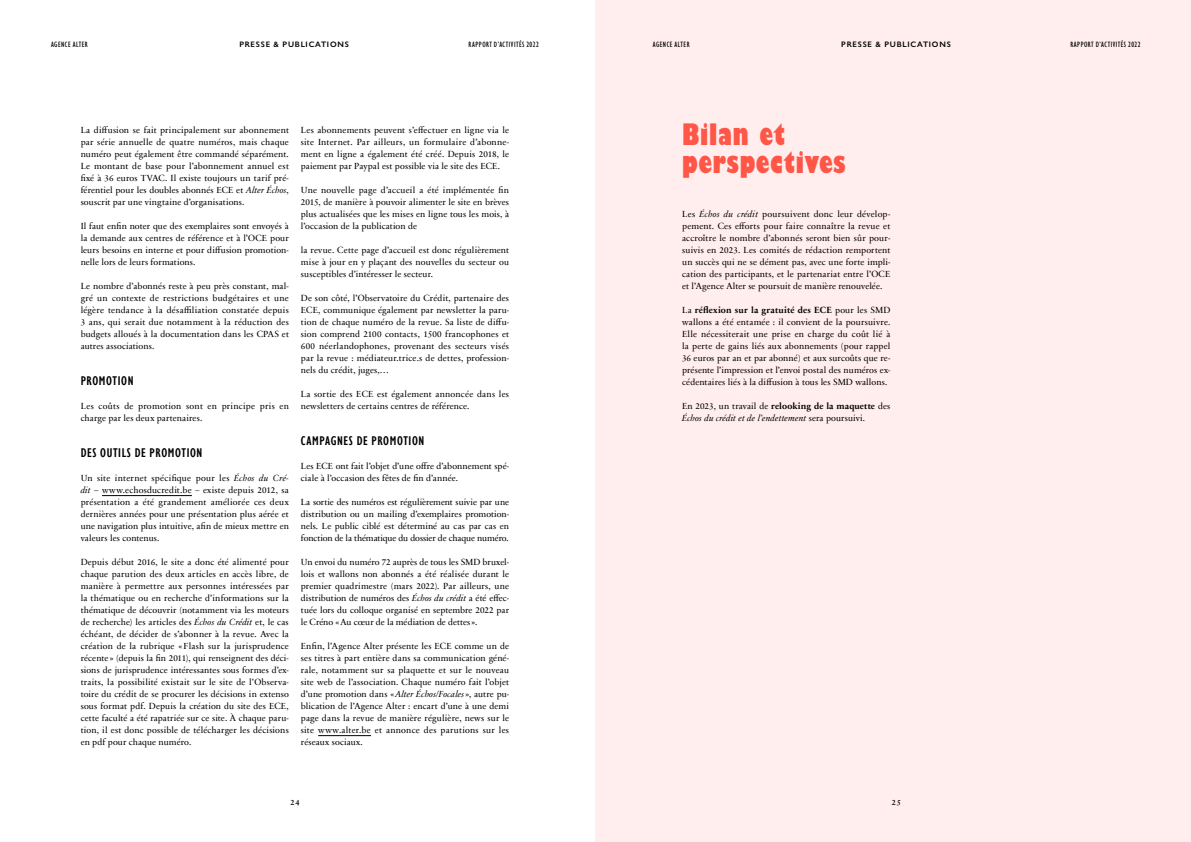
<style>
.page{position:relative;width:1191px;height:842px;background:#fff}
.page>*{position:absolute;margin:0;border:0;box-sizing:border-box;transform-origin:0 0}
.t1{font:800 condensed 29px/28px "Gill Sans MT Pro";letter-spacing:.025em;color:#ff5648}
.t2{font:600 condensed 13px "Gill Sans Nova";letter-spacing:.05em;color:#000}
.t3{font:9px/12px "Sabon Next Com";letter-spacing:.01em;color:#000;text-align:justify}
.t4{font:500 condensed 8px "Gill Sans Nova";letter-spacing:.065em;color:#000}
.t5{font:600 8px "Gill Sans Nova";letter-spacing:.095em;color:#000}
.t6{font:600 8px "Sabon Next Com";color:#000}
.s1{font-style:italic}
.s2{font-weight:700}
</style>
<div class="page">
<div style="left:595px;top:0;width:596px;height:842px;background:#ffeeed"></div>
<hr style="left:102px;top:495px;width:90px;height:1px;background:#000">
<hr style="left:318px;top:735px;width:53px;height:1px;background:#000">
<p class="t4" style="left:51px;top:39px;width:38px">AGENCE ALTER</p>
<p class="t5" style="left:239px;top:39px;width:111px">PRESSE &amp; PUBLICATIONS</p>
<p class="t4" style="left:468px;top:39px;width:72px">RAPPORT D’ACTIVITÉS 2022</p>
<p class="t4" style="left:653px;top:39px;width:38px">AGENCE ALTER</p>
<p class="t4" style="left:1070px;top:39px;width:72px">RAPPORT D’ACTIVITÉS 2022</p>
<p class="t5" style="left:841px;top:39px;width:111px">PRESSE &amp; PUBLICATIONS</p>
<p class="t3" style="left:81px;top:124px;width:210px">La diffusion se fait principalement sur abonnement par série annuelle de quatre numéros, mais chaque numéro peut également être commandé séparément.<br>Le montant de base pour l’abonnement annuel est fixé à 36 euros TVAC. Il existe toujours un tarif pré&shy;férentiel pour les doubles abonnés ECE et <span class="s1">Alter Échos</span>, souscrit par une vingtaine d’organisations.</p>
<p class="t3" style="left:81px;top:220px;width:210px">Il faut enfin noter que des exemplaires sont envoyés à la demande aux centres de référence et à l’OCE pour leurs besoins en interne et pour diffusion promotion&shy;nelle lors de leurs formations.</p>
<p class="t3" style="left:81px;top:280px;width:210px">Le nombre d’abonnés reste à peu près constant, mal&shy;gré un contexte de restrictions budgétaires et une légère tendance à la désaffiliation constatée depuis 3 ans, qui serait due notamment à la réduction des budgets alloués à la documentation dans les CPAS et autres associations.</p>
<h2 class="t2" style="left:81px;top:372px;width:54px">PROMOTION</h2>
<p class="t3" style="left:81px;top:400px;width:210px">Les coûts de promotion sont en principe pris en charge par les deux partenaires.</p>
<h2 class="t2" style="left:81px;top:444px;width:123px">DES OUTILS DE PROMOTION</h2>
<p class="t3" style="left:81px;top:472px;width:210px">Un site internet spécifique pour les <span class="s1">Échos du Cré&shy;dit</span> – www.echosducredit.be – existe depuis 2012, sa présentation a été grandement améliorée ces deux dernières années pour une présentation plus aérée et une navigation plus intuitive, afin de mieux mettre en valeurs les contenus.</p>
<p class="t3" style="left:81px;top:556px;width:210px">Depuis début 2016, le site a donc été alimenté pour chaque parution des deux articles en accès libre, de manière à permettre aux personnes intéressées par la thématique ou en recherche d’informations sur la thématique de découvrir (notamment via les moteurs de recherche) les articles des <span class="s1">Échos du Crédit</span> et, le cas échéant, de décider de s’abonner à la revue. Avec la création de la rubrique « Flash sur la jurisprudence récente » (depuis la fin 2011), qui renseignent des déci&shy;sions de jurisprudence intéressantes sous formes d’ex&shy;traits, la possibilité existait sur le site de l’Observa&shy;toire du crédit de se procurer les décisions in extenso sous format pdf. Depuis la création du site des ECE, cette faculté a été rapatriée sur ce site. À chaque paru&shy;tion, il est donc possible de télécharger les décisions en pdf pour chaque numéro.</p>
<p class="t3" style="left:301px;top:124px;width:210px">Les abonnements peuvent s’effectuer en ligne via le site Internet. Par ailleurs, un formulaire d’abonne&shy;ment en ligne a également été créé. Depuis 2018, le paiement par Paypal est possible via le site des ECE.</p>
<p class="t3" style="left:301px;top:184px;width:210px">Une nouvelle page d’accueil a été implémentée fin 2015, de manière à pouvoir alimenter le site en brèves plus actualisées que les mises en ligne tous les mois, à l’occasion de la publication de</p>
<p class="t3" style="left:301px;top:244px;width:210px">la revue. Cette page d’accueil est donc régulièrement mise à jour en y plaçant des nouvelles du secteur ou susceptibles d’intéresser le secteur.</p>
<p class="t3" style="left:301px;top:292px;width:210px">De son côté, l’Observatoire du Crédit, partenaire des ECE, communique également par newsletter la paru&shy;tion de chaque numéro de la revue. Sa liste de diffu&shy;sion comprend 2100 contacts, 1500 francophones et 600 néerlandophones, provenant des secteurs visés par la revue : médiateur.trice.s de dettes, profession&shy;nels du crédit, juges,…</p>
<p class="t3" style="left:301px;top:388px;width:210px">La sortie des ECE est également annoncée dans les newsletters de certains centres de référence.</p>
<h2 class="t2" style="left:301px;top:432px;width:125px">CAMPAGNES DE PROMOTION</h2>
<p class="t3" style="left:301px;top:460px;width:210px">Les ECE ont fait l’objet d’une offre d’abonnement spé&shy;ciale à l’occasion des fêtes de fin d’année.</p>
<p class="t3" style="left:301px;top:496px;width:210px">La sortie des numéros est régulièrement suivie par une distribution ou un mailing d’exemplaires promotion&shy;nels. Le public ciblé est déterminé au cas par cas en fonction de la thématique du dossier de chaque numéro.</p>
<p class="t3" style="left:301px;top:556px;width:210px">Un envoi du numéro 72 auprès de tous les SMD bruxel&shy;lois et wallons non abonnés a été réalisée durant le premier quadrimestre (mars 2022). Par ailleurs, une distribution de numéros des <span class="s1">Échos du crédit</span> a été effec&shy;tuée lors du colloque organisé en septembre 2022 par le Créno «Au cœur de la médiation de dettes ».</p>
<p class="t3" style="left:301px;top:640px;width:210px">Enfin, l’Agence Alter présente les ECE comme un de ses titres à part entière dans sa communication géné&shy;rale, notamment sur sa plaquette et sur le nouveau site web de l’association. Chaque numéro fait l’objet d’une promotion dans «<span class="s1">Alter Échos</span>/<span class="s1">Focales</span> », autre pu&shy;blication de l’Agence Alter : encart d’une à une demi page dans la revue de manière régulière, news sur le site www.alter.be et annonce des parutions sur les réseaux sociaux.</p>
<h1 class="t1" style="left:682px;top:121px;width:165px">Bilan et perspectives</h1>
<p class="t3" style="left:682px;top:208px;width:210px">Les <span class="s1">Échos du crédit</span> poursuivent donc leur dévelop&shy;pement. Ces efforts pour faire connaître la revue et accroître le nombre d’abonnés seront bien sûr pour&shy;suivis en 2023. Les comités de rédaction remportent un succès qui ne se dément pas, avec une forte impli&shy;cation des participants, et le partenariat entre l’OCE et l’Agence Alter se poursuit de manière renouvelée.</p>
<p class="t3" style="left:682px;top:304px;width:210px">La <span class="s2">réflexion sur la gratuité des ECE</span> pour les SMD wallons a été entamée : il convient de la poursuivre.<br>Elle nécessiterait une prise en charge du coût lié à la perte de gains liés aux abonnements (pour rappel 36 euros par an et par abonné) et aux surcoûts que re&shy;présente l’impression et l’envoi postal des numéros ex&shy;cédentaires liés à la diffusion à tous les SMD wallons.</p>
<p class="t3" style="left:682px;top:400px;width:210px">En 2023, un travail de <span class="s2">relooking de la maquette</span> des<br><span class="s1">Échos du crédit et de l’endettement</span> sera poursuivi.</p>
<p class="t6" style="left:290px;top:796px;width:11px">24</p>
<p class="t6" style="left:892px;top:796px;width:10px">25</p>
</div>
